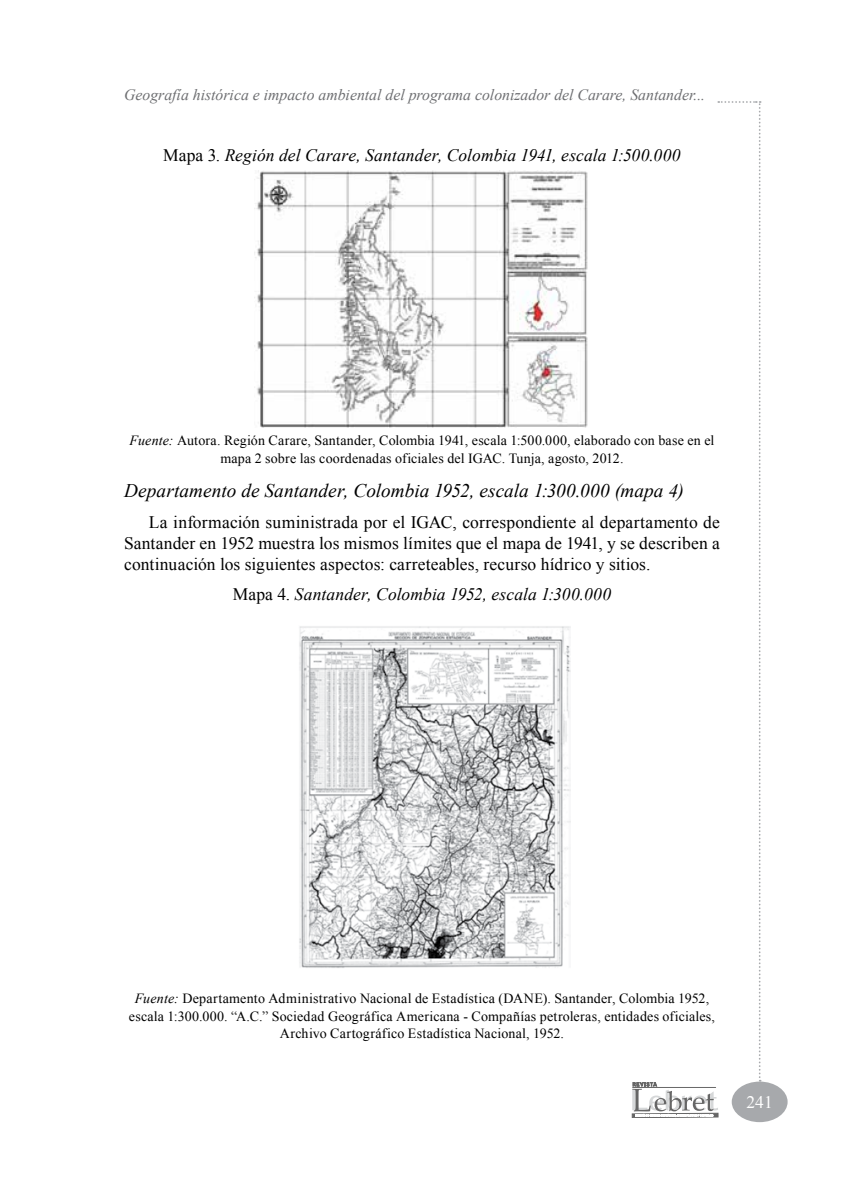
<style>
.page{position:relative;width:844px;height:1191px;background:#fff}
.page>*{position:absolute;margin:0;border:0;box-sizing:border-box;transform-origin:0 0}
.t1{font:italic 19.25px "Times New Roman";letter-spacing:.005em;color:#000}
.t2{font:17.5px/21px "Times New Roman";letter-spacing:.005em;color:#000;text-align:justify}
.t3{font:italic 17.5px "Times New Roman";letter-spacing:.005em;color:#000}
.t4{font:17.5px "Times New Roman";color:#fff}
.t5{font:italic 15.75px "Times New Roman";color:#6d6e71}
.t6{font:14px/17.5px "Times New Roman";letter-spacing:.01em;color:#000;text-align:center}
.s1{font-style:normal}
.s2{font-style:italic}
</style>
<div class="page">
<div style="left:731px;top:1081px;width:56px;height:41px;background:#a7a9ac;border-radius:50%"></div>
<svg style="left:632px;top:101px;width:128px;height:1016px"></svg>
<img style="left:254px;top:170px;width:334px;height:258px">
<img style="left:299px;top:626px;width:271px;height:342px">
<p class="t5" style="left:124px;top:84px;width:582px">Geografía histórica e impacto ambiental del programa colonizador del Carare, Santander...</p>
<p class="t3" style="left:163px;top:143px;width:518px"><span class="s1">Mapa 3.</span> Región del Carare, Santander, Colombia 1941, escala 1:500.000</p>
<p class="t6" style="left:129px;top:432px;width:586px"><span class="s2">Fuente:</span> Autora. Región Carare, Santander, Colombia 1941, escala 1:500.000, elaborado con base en el mapa 2 sobre las coordenadas oficiales del IGAC. Tunja, agosto, 2012.</p>
<h1 class="t1" style="left:124px;top:478px;width:561px">Departamento de Santander, Colombia 1952, escala 1:300.000 (mapa 4)</h1>
<p class="t2" style="left:124px;top:512px;width:597px;text-indent:25px">La información suministrada por el IGAC, correspondiente al departamento de Santander en 1952 muestra los mismos límites que el mapa de 1941, y se describen a continuación los siguientes aspectos: carreteables, recurso hídrico y sitios.</p>
<p class="t3" style="left:233px;top:581px;width:379px"><span class="s1">Mapa 4.</span> Santander, Colombia 1952, escala 1:300.000</p>
<p class="t6" style="left:129px;top:989px;width:587px"><span class="s2">Fuente:</span> Departamento Administrativo Nacional de Estadística (DANE). Santander, Colombia 1952, escala 1:300.000. “A.C.” Sociedad Geográfica Americana - Compañías petroleras, entidades oficiales,<br>Archivo Cartográfico Estadística Nacional, 1952.</p>
<p class="t4" style="left:746px;top:1090px;width:28px">241</p>
</div>
